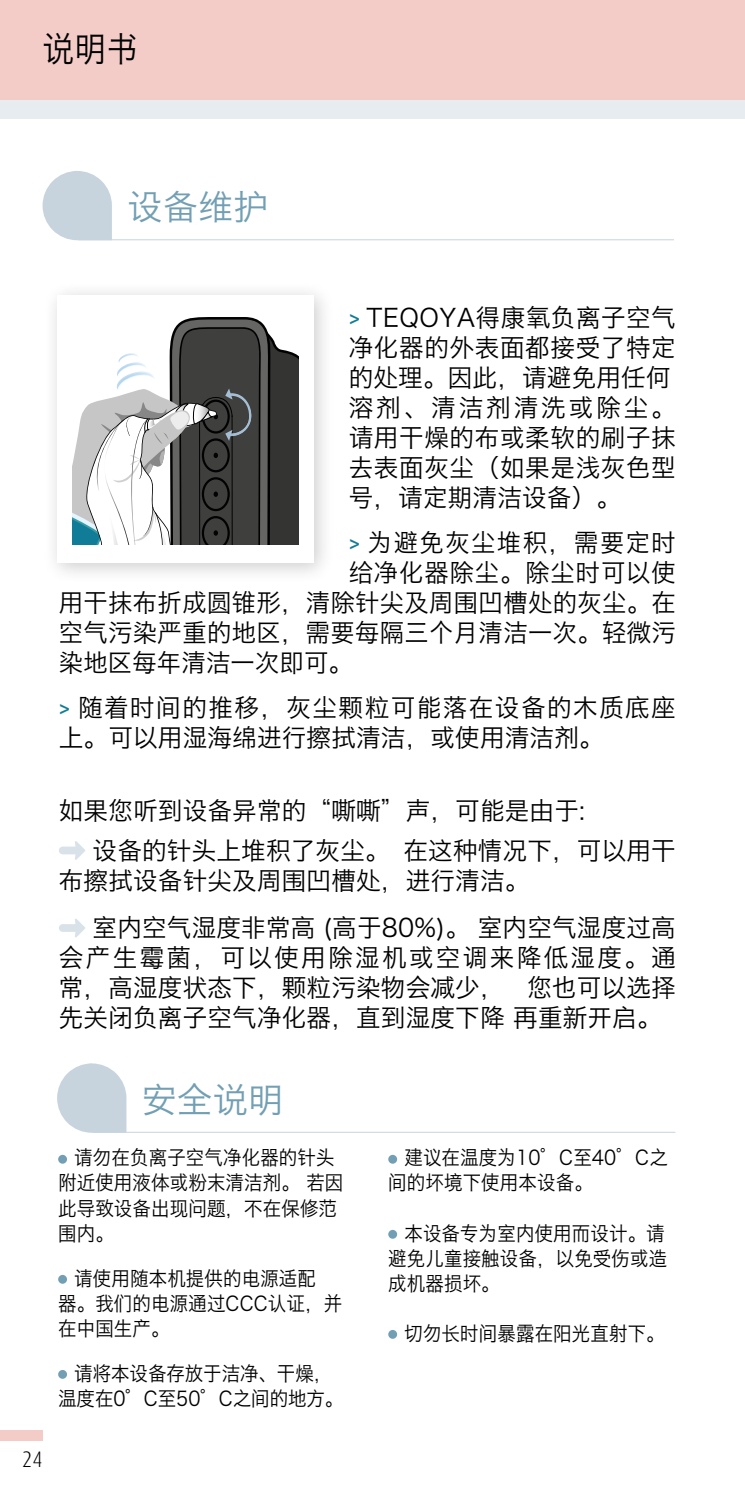
<style>
.page{position:relative;width:745px;height:1489px;background:#fff}
.page>*{position:absolute;margin:0;border:0;box-sizing:border-box;transform-origin:0 0}
.t1{font:35px "Hiragino Sans GB W3";letter-spacing:.01em;color:#729fb4}
.t2{font:35px "Hiragino Sans GB W3";color:#000;scale:.9 1}
.t3{font:25px/30px "Hiragino Sans GB W3";letter-spacing:.01em;color:#000}
.t4{font:25px/30px "Hiragino Sans GB W3";letter-spacing:.03em;color:#000}
.t5{font:25px/30px "Hiragino Sans GB W3";letter-spacing:.06em;color:#000}
.t6{font:25px "Hiragino Sans GB W3";letter-spacing:.04em;color:#000}
.t7{font:300 condensed 22.5px "Dax OT";color:#000}
.t8{font:20px/25px "Hiragino Sans GB W3";letter-spacing:.01em;color:#000;scale:.92 1}
.s1{font-family:"Dax OT";font-weight:500;font-stretch:condensed;color:#117c97}
</style>
<div class="page">
<div style="left:0;top:100px;width:744px;height:18px;background:#e7ecf0"></div>
<div style="left:0;top:0;width:744px;height:100px;background:#f3cbc7"></div>
<svg style="left:59px;top:841px;width:26px;height:18px"></svg>
<svg style="left:59px;top:919px;width:26px;height:18px"></svg>
<div style="left:43px;top:281px;width:292px;height:302px;background:#000;opacity:.2"></div>
<div style="left:57px;top:295px;width:256px;height:267px;background:#fff"></div>
<div style="left:58px;top:1154px;width:9px;height:9px;background:#729fb4;border-radius:50%"></div>
<div style="left:58px;top:1274px;width:9px;height:9px;background:#729fb4;border-radius:50%"></div>
<div style="left:58px;top:1369px;width:9px;height:9px;background:#729fb4;border-radius:50%"></div>
<div style="left:388px;top:1154px;width:9px;height:9px;background:#729fb4;border-radius:50%"></div>
<div style="left:388px;top:1229px;width:9px;height:9px;background:#729fb4;border-radius:50%"></div>
<div style="left:388px;top:1329px;width:9px;height:9px;background:#729fb4;border-radius:50%"></div>
<hr style="left:78px;top:239px;width:595px;height:1px;background:#c7d4de">
<svg style="left:42px;top:171px;width:72px;height:70px"></svg>
<hr style="left:93px;top:1131px;width:582px;height:1px;background:#c7d4de">
<svg style="left:57px;top:1063px;width:72px;height:70px"></svg>
<svg style="left:73px;top:317px;width:225px;height:228px"></svg>
<div style="left:0;top:1430px;width:43px;height:10px;background:#f3cbc7"></div>
<h1 class="t2" style="left:43px;top:27px;width:107px">说明书</h1>
<h1 class="t1" style="left:127px;top:185px;width:143px">设备维护</h1>
<p class="t4" style="left:348px;top:302px;width:328px"><span class="s1">&gt;</span> TEQOYA得康氧负离子空气净化器的外表面都接受了特定的处理。因此，请避免用任何溶剂、清洁剂清洗或除尘。请用干燥的布或柔软的刷子抹去表面灰尘（如果是浅灰色型号，请定期清洁设备）。</p>
<p class="t5" style="left:348px;top:527px;width:328px"><span class="s1">&gt;</span> 为避免灰尘堆积，需要定时</p>
<p class="t6" style="left:348px;top:557px;width:328px">给净化器除尘。除尘时可以使</p>
<p class="t3" style="left:59px;top:587px;width:618px">用干抹布折成圆锥形，清除针尖及周围凹槽处的灰尘。在</p>
<p class="t3" style="left:59px;top:617px;width:618px">空气污染严重的地区，需要每隔三个月清洁一次。轻微污</p>
<p class="t3" style="left:59px;top:647px;width:295px">染地区每年清洁一次即可。</p>
<p class="t5" style="left:59px;top:692px;width:618px"><span class="s1">&gt;</span> 随着时间的推移，灰尘颗粒可能落在设备的木质底座上。可以用湿海绵进行擦拭清洁，或使用清洁剂。</p>
<p class="t3" style="left:93px;top:790px;width:584px;line-height:40px;text-indent:-34px">如果您听到设备异常的“嘶嘶”声，可能是由于:<br>设备的针头上堆积了灰尘。 在这种情况下，可以用干</p>
<p class="t3" style="left:93px;top:856px;width:584px;line-height:47.5px;text-indent:-34px">布擦拭设备针尖及周围凹槽处，进行清洁。<br>室内空气湿度非常高 (高于80%)。 室内空气湿度过高</p>
<p class="t3" style="left:59px;top:942px;width:618px;text-align:justify">会产生霉菌，可以使用除湿机或空调来降低湿度。通常，高湿度状态下，颗粒污染物会减少， 您也可以选择先关闭负离子空气净化器，直到湿度下降 再重新开启。</p>
<h1 class="t1" style="left:142px;top:1077px;width:143px">安全说明</h1>
<p class="t8" style="left:58px;top:1144px;width:311px;text-indent:16px">请勿在负离子空气净化器的针头附近使用液体或粉末清洁剂。 若因此导致设备出现问题，不在保修范围内。</p>
<p class="t8" style="left:58px;top:1264px;width:310px;text-indent:16px">请使用随本机提供的电源适配<br>器。我们的电源通过CCC认证，并在中国生产。</p>
<p class="t8" style="left:58px;top:1359px;width:311px;text-align:center">请将本设备存放于洁净、干燥，<br>温度在0°C至50°C之间的地方。</p>
<p class="t7" style="left:22px;top:1444px;width:22px">24</p>
<p class="t8" style="left:388px;top:1144px;width:305px;text-indent:16px">建议在温度为10°C至40°C之间的坏境下使用本设备。</p>
<p class="t8" style="left:388px;top:1219px;width:304px;text-indent:16px">本设备专为室内使用而设计。请避免儿童接触设备，以免受伤或造成机器损坏。</p>
<p class="t8" style="left:404px;top:1319px;width:284px">切勿长时间暴露在阳光直射下。</p>
</div>
